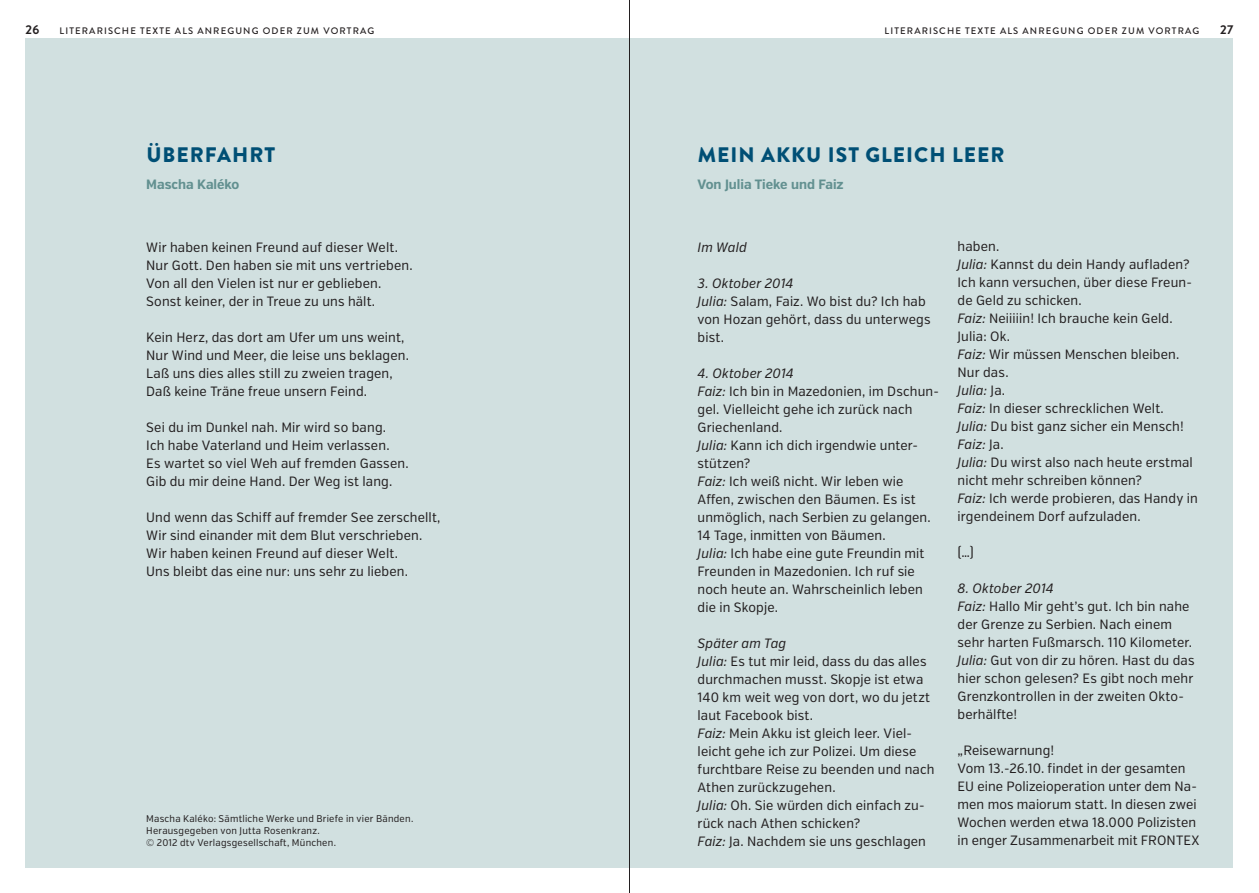
<style>
.page{position:relative;width:1259px;height:893px;background:#fff}
.page>*{position:absolute;margin:0;border:0;box-sizing:border-box;transform-origin:0 0}
.t1{font:900 21px "Brandon Grotesque";letter-spacing:.05em;color:#004f75}
.t2{font:13.5px/18px "Verb Cond";letter-spacing:.01em;color:#231f20}
.t3{font:700 13.5px "Verb Cond";color:#629090}
.t4{font:italic 13.5px "Verb Cond";letter-spacing:.01em;color:#231f20}
.t5{font:700 12.75px "Brandon Grotesque";color:#231f20}
.t6{font:9.75px/11.7px "Verb Cond";letter-spacing:.025em;color:#231f20}
.t7{font:500 9.45px "Brandon Grotesque";letter-spacing:.12em;color:#231f20}
.s1{font-style:italic}
</style>
<div class="page">
<div style="left:26px;top:38px;width:1207px;height:829px;background:#d1e0e0"></div>
<hr style="left:629px;top:0;width:1px;height:893px;background:#231f20">
<p class="t5" style="left:26px;top:21px;width:15px">26</p>
<p class="t5" style="left:1220px;top:21px;width:15px">27</p>
<p class="t7" style="left:60px;top:25px;width:315px">LITERARI SCHE TEXTE ALS ANREGUNG ODER ZUM VORTRAG</p>
<p class="t7" style="left:884px;top:25px;width:315px">LITERARI SCHE TEXTE ALS ANREGUNG ODER ZUM VORTRAG</p>
<h1 class="t1" style="left:146px;top:139px;width:130px">ÜBERFAHRT</h1>
<p class="t3" style="left:146px;top:176px;width:95px">Mascha Kaléko</p>
<p class="t2" style="left:146px;top:238px;width:268px">Wir haben keinen Freund auf dieser Welt.<br>Nur Gott. Den haben sie mit uns vertrieben.<br>Von all den Vielen ist nur er geblieben.<br>Sonst keiner, der in Treue zu uns hält.</p>
<p class="t2" style="left:146px;top:328px;width:264px">Kein Herz, das dort am Ufer um uns weint, Nur Wind und Meer, die leise uns beklagen.<br>Laß uns dies alles still zu zweien tragen, Daß keine Träne freue unsern Feind.</p>
<p class="t2" style="left:146px;top:418px;width:264px">Sei du im Dunkel nah. Mir wird so bang.<br>Ich habe Vaterland und Heim verlassen.<br>Es wartet so viel Weh auf fremden Gassen.<br>Gib du mir deine Hand. Der Weg ist lang.</p>
<p class="t2" style="left:146px;top:508px;width:296px">Und wenn das Schiff auf fremder See zerschellt, Wir sind einander mit dem Blut verschrieben.<br>Wir haben keinen Freund auf dieser Welt.<br>Uns bleibt das eine nur: uns sehr zu lieben.</p>
<p class="t6" style="left:146px;top:813px;width:269px">Mascha Kaléko: Sämtliche Werke und Briefe in vier Bänden.<br>Herausgegeben von Jutta Rosenkranz.<br>© 2012 dtv Verlagsgesellschaft, München.</p>
<h1 class="t1" style="left:697px;top:139px;width:308px">MEIN AKKU IST GLEICH LEER</h1>
<p class="t3" style="left:697px;top:176px;width:148px">Von Julia Tieke und Faiz</p>
<p class="t4" style="left:697px;top:239px;width:51px">Im Wald</p>
<p class="t2" style="left:697px;top:274px;width:234px"><span class="s1">3. Oktober 2014<br>Julia:</span> Salam, Faiz. Wo bist du? Ich hab von Hozan gehört, dass du unterwegs bist.</p>
<p class="t2" style="left:697px;top:364px;width:243px"><span class="s1">4. Oktober 2014<br>Faiz:</span> Ich bin in Mazedonien, im Dschun&shy;gel. Vielleicht gehe ich zurück nach<br>Griechenland.<br><span class="s1">Julia:</span> Kann ich dich irgendwie unter&shy;stützen?<br><span class="s1">Faiz:</span> Ich weiß nicht. Wir leben wie<br>Affen, zwischen den Bäumen. Es ist unmöglich, nach Serbien zu gelangen.<br>14 Tage, inmitten von Bäumen.<br><span class="s1">Julia:</span> Ich habe eine gute Freundin mit<br>Freunden in Mazedonien. Ich ruf sie noch heute an. Wahrscheinlich leben die in Skopje.</p>
<p class="t2" style="left:697px;top:634px;width:238px"><span class="s1">Später am Tag<br>Julia:</span> Es tut mir leid, dass du das alles durchmachen musst. Skopje ist etwa<br>140 km weit weg von dort, wo du jetzt laut Facebook bist.<br><span class="s1">Faiz:</span> Mein Akku ist gleich leer. Viel&shy;leicht gehe ich zur Polizei. Um diese furchtbare Reise zu beenden und nach<br>Athen zurückzugehen.<br><span class="s1">Julia:</span> Oh. Sie würden dich einfach zu&shy;rück nach Athen schicken?<br><span class="s1">Faiz:</span> Ja. Nachdem sie uns geschlagen</p>
<p class="t2" style="left:957px;top:238px;width:242px">haben.<br><span class="s1">Julia:</span> Kannst du dein Handy aufladen?<br>Ich kann versuchen, über diese Freun&shy;de Geld zu schicken.<br><span class="s1">Faiz:</span> Neiiiiin! Ich brauche kein Geld.<br>Julia: Ok.<br><span class="s1">Faiz:</span> Wir müssen Menschen bleiben.<br>Nur das.<br><span class="s1">Julia:</span> Ja.<br><span class="s1">Faiz:</span> In dieser schrecklichen Welt.<br><span class="s1">Julia:</span> Du bist ganz sicher ein Mensch!<br><span class="s1">Faiz:</span> Ja.<br><span class="s1">Julia:</span> Du wirst also nach heute erstmal nicht mehr schreiben können?<br><span class="s1">Faiz:</span> Ich werde probieren, das Handy in irgendeinem Dorf aufzuladen.</p>
<p class="t2" style="left:957px;top:544px;width:18px">(…)</p>
<p class="t2" style="left:957px;top:580px;width:238px"><span class="s1">8. Oktober 2014<br>Faiz:</span> Hallo Mir geht’s gut. Ich bin nahe der Grenze zu Serbien. Nach einem sehr harten Fußmarsch. 110 Kilometer.<br><span class="s1">Julia:</span> Gut von dir zu hören. Hast du das hier schon gelesen? Es gibt noch mehr<br>Grenzkontrollen in der zweiten Okto&shy;berhälfte!</p>
<p class="t2" style="left:957px;top:742px;width:243px">„Reisewarnung!<br>Vom 13.-26.10. findet in der gesamten EU eine Polizeioperation unter dem Na&shy;men mos maiorum statt. In diesen zwei Wochen werden etwa 18.000 Polizisten in enger Zusammenarbeit mit FRONTEX</p>
</div>
